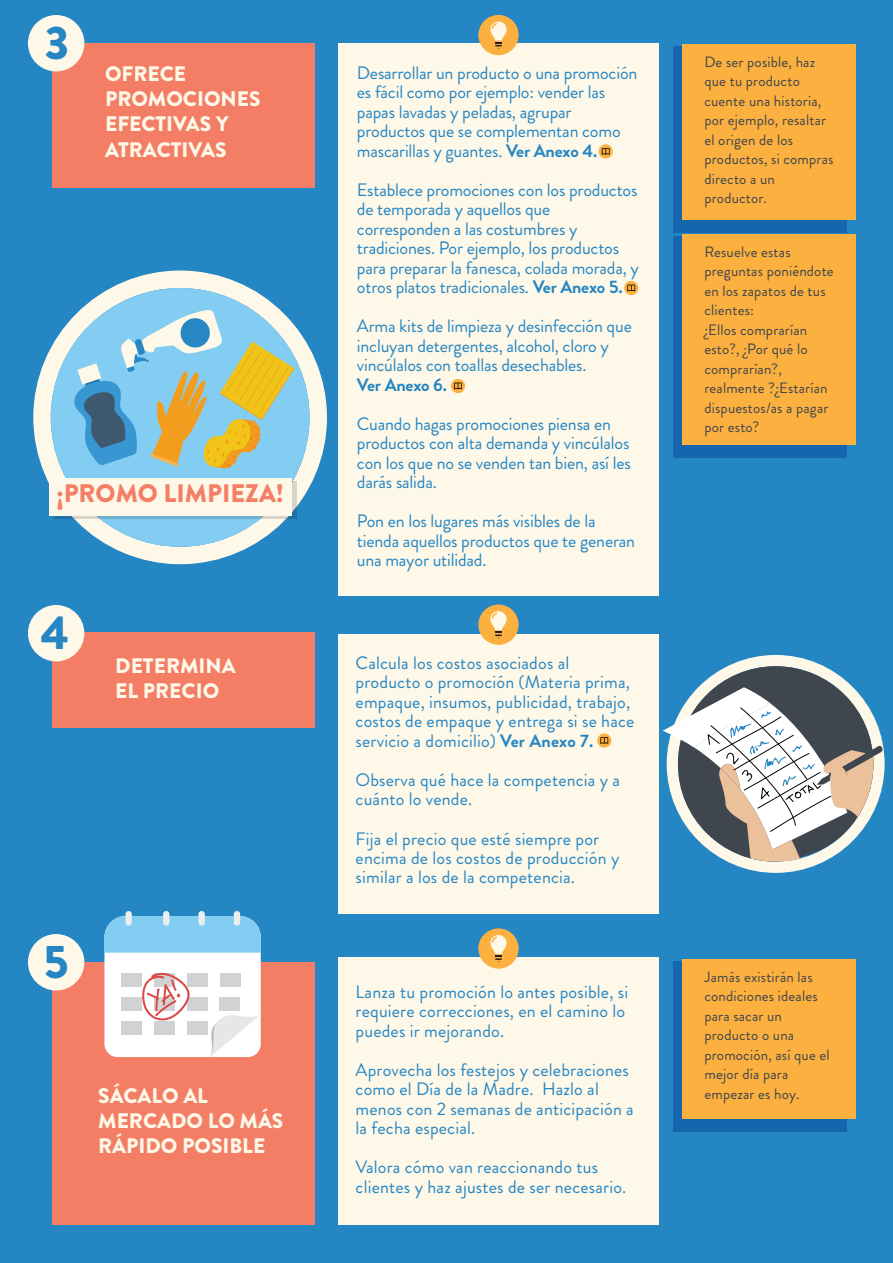
<style>
.page{position:relative;width:893px;height:1263px;background:#2586c4}
.page>*{position:absolute;margin:0;border:0;box-sizing:border-box;transform-origin:0 0}
.t1{font:900 47.1px "Brandon Grotesque";color:#2586c4}
.t2{font:900 25.35px "Brandon Grotesque";color:#f47f66}
.t3{font:900 21px/25.2px "Brandon Grotesque";color:#fef8e8}
.t4{font:18px/19.5px "Brandon Grotesque";letter-spacing:-.01em;color:#2586c4}
.t5{font:18px/19.5px "Brandon Grotesque";letter-spacing:.01em;color:#2586c4}
.t6{font:700 18px "Brandon Grotesque";letter-spacing:-.01em;color:#2586c4}
.t7{font:15px/19.5px "Brandon Grotesque";letter-spacing:.01em;color:#3f454d}
.s1{font-weight:700}
</style>
<div class="page">
<svg style="left:33px;top:271px;width:294px;height:293px"></svg>
<div style="left:51px;top:288px;width:258px;height:259px;background:#83cdf2;border-radius:50%"></div>
<svg style="left:54px;top:481px;width:242px;height:37px"></svg>
<div style="left:49px;top:478px;width:242px;height:37px;background:#fef8e8"></div>
<svg style="left:72px;top:310px;width:222px;height:159px"></svg>
<svg style="left:728px;top:655px;width:157px;height:218px"></svg>
<svg style="left:663px;top:666px;width:220px;height:196px"></svg>
<div style="left:52px;top:633px;width:263px;height:95px;background:#f37e65"></div>
<div style="left:28px;top:605px;width:56px;height:56px;background:#fef8e8;border-radius:50%"></div>
<div style="left:338px;top:634px;width:321px;height:279px;background:#fef8e8"></div>
<div style="left:478px;top:605px;width:41px;height:40px;background:#fbb03f;border-radius:50%"></div>
<svg style="left:490px;top:611px;width:17px;height:27px"></svg>
<svg style="left:597px;top:733px;width:14px;height:15px"></svg>
<svg style="left:600px;top:737px;width:8px;height:7px"></svg>
<div style="left:52px;top:43px;width:263px;height:144px;background:#f37e65"></div>
<div style="left:28px;top:15px;width:56px;height:56px;background:#fef8e8;border-radius:50%"></div>
<div style="left:338px;top:44px;width:321px;height:552px;background:#fef8e8"></div>
<div style="left:478px;top:15px;width:41px;height:40px;background:#fbb03f;border-radius:50%"></div>
<svg style="left:490px;top:22px;width:17px;height:27px"></svg>
<svg style="left:599px;top:144px;width:14px;height:15px"></svg>
<svg style="left:602px;top:148px;width:8px;height:7px"></svg>
<div style="left:624px;top:281px;width:14px;height:14px;background:#fbb03f;border-radius:50%"></div>
<svg style="left:627px;top:284px;width:8px;height:8px"></svg>
<div style="left:451px;top:379px;width:14px;height:14px;background:#fbb03f;border-radius:50%"></div>
<svg style="left:454px;top:382px;width:8px;height:8px"></svg>
<div style="left:673px;top:46px;width:173px;height:186px;background:#1566ad"></div>
<div style="left:682px;top:44px;width:174px;height:175px;background:#fbb03f"></div>
<div style="left:673px;top:236px;width:173px;height:222px;background:#1566ad"></div>
<div style="left:682px;top:234px;width:174px;height:211px;background:#fbb03f"></div>
<div style="left:52px;top:962px;width:263px;height:263px;background:#f37e65"></div>
<div style="left:28px;top:934px;width:56px;height:56px;background:#fef8e8;border-radius:50%"></div>
<div style="left:338px;top:957px;width:321px;height:267px;background:#fef8e8"></div>
<div style="left:478px;top:928px;width:41px;height:41px;background:#fbb03f;border-radius:50%"></div>
<svg style="left:490px;top:935px;width:17px;height:27px"></svg>
<div style="left:673px;top:961px;width:173px;height:170px;background:#1566ad"></div>
<div style="left:682px;top:959px;width:174px;height:160px;background:#fbb03f"></div>
<div style="left:163px;top:911px;width:6px;height:14px;background:#eceded;border-radius:3px"></div>
<div style="left:198px;top:911px;width:7px;height:14px;background:#eceded;border-radius:3px"></div>
<div style="left:234px;top:911px;width:6px;height:14px;background:#eceded;border-radius:3px"></div>
<div style="left:125px;top:911px;width:7px;height:14px;background:#eceded;border-radius:3px"></div>
<svg style="left:104px;top:916px;width:157px;height:141px;background:#d6e5ee"></svg>
<h1 class="t1" style="left:45px;top:10px;width:26px">3</h1>
<p class="t3" style="left:105px;top:62px;width:157px">OFRECE<br>PROMOCIONES<br>EFECTIVAS Y<br>ATRACTIVAS</p>
<h2 class="t2" style="left:57px;top:476px;width:229px">¡PROMO LIMPIEZA!</h2>
<h1 class="t1" style="left:41px;top:600px;width:30px">4</h1>
<p class="t3" style="left:115px;top:654px;width:122px">DETERMINA<br>EL PRECIO</p>
<h1 class="t1" style="left:44px;top:929px;width:26px">5</h1>
<p class="t3" style="left:98px;top:1083px;width:187px">SÁCALO AL<br>MERCADO LO MÁS<br>RÁPIDO POSIBLE</p>
<p class="t4" style="left:357px;top:63px;width:282px">Desarrollar un producto o una promoción es fácil como por ejemplo: vender las papas lavadas y peladas, agrupar productos que se complementan como mascarillas y guantes. <span class="s1">Ver Anexo 4.</span></p>
<p class="t4" style="left:357px;top:180px;width:284px">Establece promociones con los productos de temporada y aquellos que corresponden a las costumbres y tradiciones. Por ejemplo, los productos para preparar la fanesca, colada morada, y otros platos tradicionales. <span class="s1">Ver Anexo 5.</span></p>
<p class="t4" style="left:357px;top:317px;width:276px">Arma kits de limpieza y desinfección que incluyan detergentes, alcohol, cloro y vincúlalos con toallas desechables.</p>
<p class="t6" style="left:357px;top:372px;width:92px">Ver Anexo 6.</p>
<p class="t4" style="left:357px;top:414px;width:275px">Cuando hagas promociones piensa en productos con alta demanda y vincúlalos con los que no se venden tan bien, así les darás salida.</p>
<p class="t4" style="left:357px;top:512px;width:280px">Pon en los lugares más visibles de la tienda aquellos productos que te generan una mayor utilidad.</p>
<p class="t5" style="left:356px;top:653px;width:280px">Calcula los costos asociados al producto o promoción (Materia prima, empaque, insumos, publicidad, trabajo, costos de empaque y entrega si se hace servicio a domicilio) <span class="s1">Ver Anexo 7.</span></p>
<p class="t5" style="left:356px;top:770px;width:266px">Observa qué hace la competencia y a cuánto lo vende.</p>
<p class="t5" style="left:356px;top:829px;width:265px">Fija el precio que esté siempre por encima de los costos de producción y similar a los de la competencia.</p>
<p class="t5" style="left:356px;top:982px;width:274px">Lanza tu promoción lo antes posible, si requiere correcciones, en el camino lo puedes ir mejorando.</p>
<p class="t5" style="left:356px;top:1060px;width:280px">Aprovecha los festejos y celebraciones como el Día de la Madre. Hazlo al menos con 2 semanas de anticipación a la fecha especial.</p>
<p class="t5" style="left:356px;top:1157px;width:272px">Valora cómo van reaccionando tus clientes y haz ajustes de ser necesario.</p>
<p class="t7" style="left:704px;top:52px;width:131px">De ser posible, haz que tu producto cuente una historia, por ejemplo, resaltar el origen de los productos, si compras directo a un productor.</p>
<p class="t7" style="left:704px;top:242px;width:131px">Resuelve estas preguntas poniéndote en los zapatos de tus clientes:<br>¿Ellos comprarían esto?, ¿Por qué lo comprarían?, realmente ?¿Estarían dispuestos/as a pagar por esto?</p>
<p class="t7" style="left:704px;top:967px;width:127px">Jamás existirán las condiciones ideales para sacar un producto o una promoción, así que el mejor día para empezar es hoy.</p>
</div>
